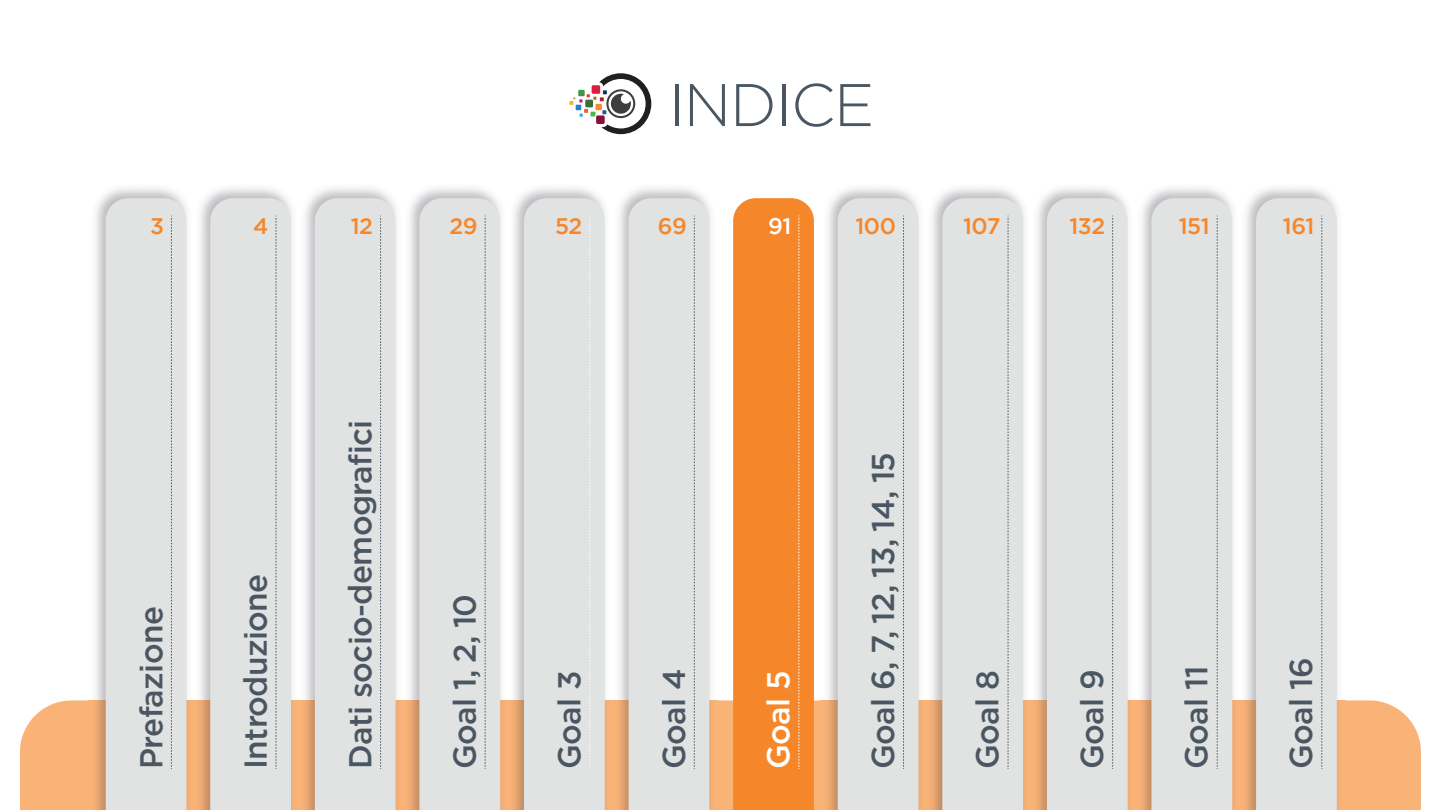
<style>
.page{position:relative;width:1441px;height:810px;background:#fff}
.page>*{position:absolute;margin:0;border:0;box-sizing:border-box;transform-origin:0 0}
.t1{font:300 60px "Gotham";letter-spacing:-.02em;color:#4a5762}
.t2{font:500 31.5px "Gotham";letter-spacing:-.02em;color:#4a5762}
.t3{font:500 31.5px "Gotham";color:#fff}
.t4{font:500 22.5px "Gotham";letter-spacing:-.02em;color:#f5872a}
.t5{font:500 22.5px "Gotham";color:#fff}
</style>
<div class="page">
<svg style="left:20px;top:700px;width:1400px;height:110px;fill:#fab377"></svg>
<img style="left:95px;top:188px;width:616px;height:512px">
<img style="left:88px;top:700px;width:105px;height:110px">
<div style="left:106px;top:198px;width:80px;height:612px;background:#e1e2e2"></div>
<svg style="left:171px;top:216px;width:1px;height:553px"></svg>
<img style="left:195px;top:700px;width:102px;height:110px">
<img style="left:193px;top:188px;width:2px;height:622px">
<div style="left:210px;top:198px;width:81px;height:612px;background:#e1e2e2"></div>
<svg style="left:276px;top:216px;width:1px;height:553px"></svg>
<img style="left:300px;top:700px;width:102px;height:110px">
<img style="left:297px;top:188px;width:3px;height:622px">
<div style="left:315px;top:198px;width:80px;height:612px;background:#e1e2e2"></div>
<svg style="left:380px;top:216px;width:1px;height:553px"></svg>
<img style="left:404px;top:700px;width:103px;height:110px">
<img style="left:402px;top:188px;width:2px;height:622px">
<div style="left:419px;top:198px;width:81px;height:612px;background:#e1e2e2"></div>
<svg style="left:485px;top:216px;width:1px;height:553px"></svg>
<img style="left:509px;top:700px;width:102px;height:110px">
<img style="left:507px;top:188px;width:2px;height:622px">
<div style="left:524px;top:198px;width:80px;height:612px;background:#e1e2e2"></div>
<svg style="left:589px;top:216px;width:1px;height:553px"></svg>
<img style="left:613px;top:700px;width:105px;height:110px">
<img style="left:611px;top:188px;width:2px;height:622px">
<div style="left:628px;top:198px;width:81px;height:612px;background:#e1e2e2"></div>
<svg style="left:694px;top:216px;width:1px;height:553px"></svg>
<div style="left:733px;top:198px;width:80px;height:612px;background:#f5872a"></div>
<svg style="left:798px;top:216px;width:1px;height:553px"></svg>
<img style="left:828px;top:188px;width:510px;height:512px">
<img style="left:820px;top:700px;width:105px;height:110px">
<div style="left:837px;top:198px;width:81px;height:612px;background:#e1e2e2"></div>
<svg style="left:903px;top:216px;width:1px;height:553px"></svg>
<img style="left:927px;top:700px;width:102px;height:110px">
<img style="left:925px;top:188px;width:2px;height:622px">
<div style="left:942px;top:198px;width:80px;height:612px;background:#e1e2e2"></div>
<svg style="left:1007px;top:216px;width:1px;height:553px"></svg>
<img style="left:1031px;top:700px;width:103px;height:110px">
<img style="left:1029px;top:188px;width:2px;height:622px">
<div style="left:1046px;top:198px;width:81px;height:612px;background:#e1e2e2"></div>
<svg style="left:1112px;top:216px;width:1px;height:553px"></svg>
<img style="left:1136px;top:700px;width:102px;height:110px">
<img style="left:1134px;top:188px;width:2px;height:622px">
<div style="left:1151px;top:198px;width:80px;height:612px;background:#e1e2e2"></div>
<svg style="left:1216px;top:216px;width:1px;height:553px"></svg>
<img style="left:1240px;top:700px;width:105px;height:110px">
<img style="left:1238px;top:188px;width:2px;height:622px">
<div style="left:1255px;top:198px;width:81px;height:612px;background:#e1e2e2"></div>
<svg style="left:1321px;top:216px;width:1px;height:553px"></svg>
<svg style="left:569px;top:73px;width:82px;height:61px"></svg>
<h1 class="t1" style="left:668px;top:67px;width:207px">INDICE</h1>
<p class="t4" style="left:150px;top:211px;width:15px">3</p>
<p class="t4" style="left:253px;top:211px;width:17px">4</p>
<p class="t4" style="left:351px;top:211px;width:24px">12</p>
<p class="t4" style="left:449px;top:211px;width:30px">29</p>
<p class="t4" style="left:555px;top:211px;width:29px">52</p>
<p class="t4" style="left:658px;top:211px;width:30px">69</p>
<p class="t5" style="left:768px;top:211px;width:25px">91</p>
<p class="t4" style="left:855px;top:211px;width:42px">100</p>
<p class="t4" style="left:963px;top:211px;width:39px">107</p>
<p class="t4" style="left:1069px;top:211px;width:37px">132</p>
<p class="t4" style="left:1178px;top:211px;width:32px">151</p>
<p class="t4" style="left:1282px;top:211px;width:33px">161</p>
<p class="t2" style="left:131px;top:769px;width:164px;rotate:-90deg">Prefazione</p>
<p class="t2" style="left:235px;top:769px;width:197px;rotate:-90deg">Introduzione</p>
<p class="t2" style="left:339px;top:769px;width:351px;rotate:-90deg">Dati socio-demografici</p>
<p class="t2" style="left:444px;top:769px;width:177px;rotate:-90deg">Goal 1, 2, 10</p>
<p class="t2" style="left:548px;top:769px;width:100px;rotate:-90deg">Goal 3</p>
<p class="t2" style="left:653px;top:769px;width:102px;rotate:-90deg">Goal 4</p>
<p class="t3" style="left:757px;top:769px;width:100px;rotate:-90deg">Goal 5</p>
<p class="t2" style="left:862px;top:769px;width:319px;rotate:-90deg">Goal 6, 7, 12, 13, 14, 15</p>
<p class="t2" style="left:966px;top:769px;width:101px;rotate:-90deg">Goal 8</p>
<p class="t2" style="left:1071px;top:769px;width:101px;rotate:-90deg">Goal 9</p>
<p class="t2" style="left:1175px;top:769px;width:105px;rotate:-90deg">Goal 11</p>
<p class="t2" style="left:1280px;top:769px;width:113px;rotate:-90deg">Goal 16</p>
</div>
